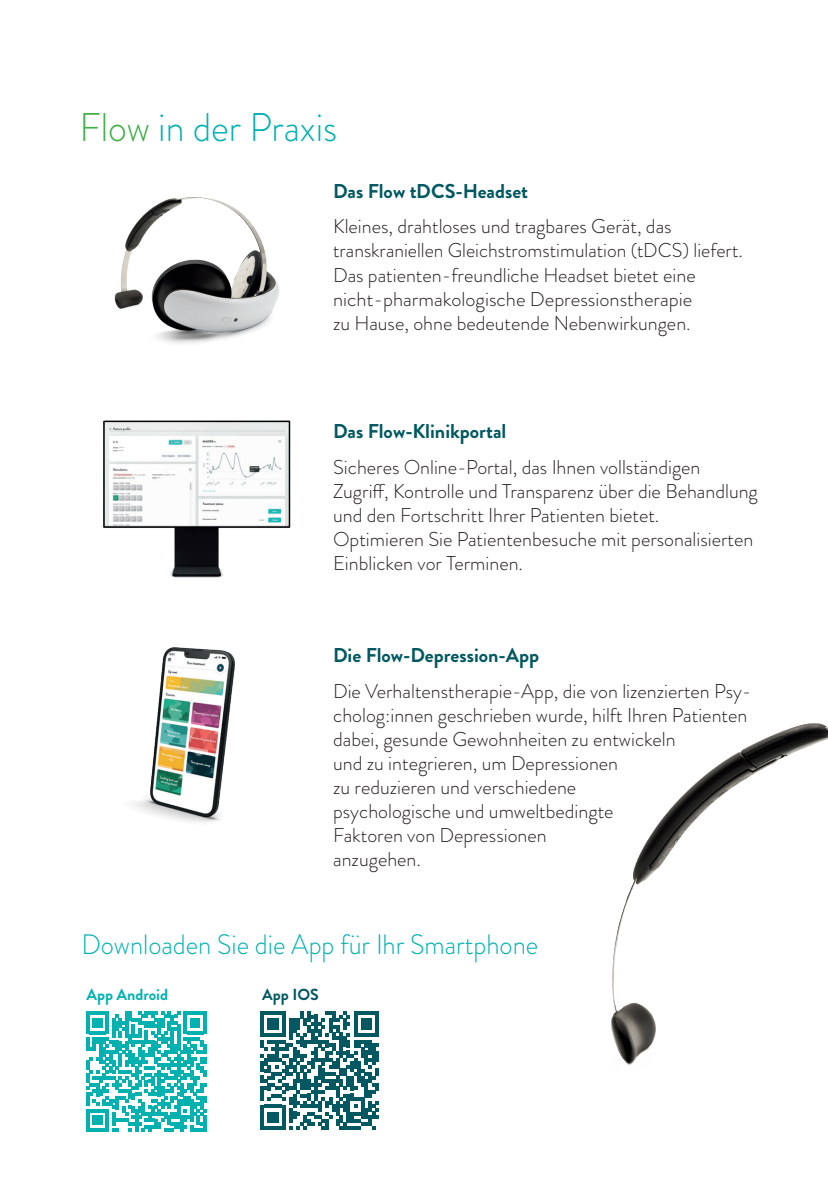
<style>
.page{position:relative;width:828px;height:1191px;background:#fff}
.page>*{position:absolute;margin:0;border:0;box-sizing:border-box;transform-origin:0 0}
.t1{font:300 40px "Brandon Grotesque";color:#00b1b0;scale:.95 1}
.t2{font:300 28px "Brandon Grotesque";color:#00b1b0;scale:.95 1}
.t3{font:300 20px/24px "Brandon Grotesque";color:#231f20}
.t4{font:700 20px "Brandon Grotesque";color:#015860}
.t5{font:700 16px "Brandon Grotesque";color:#00b1b0}
.t6{font:700 16px "Brandon Grotesque";color:#015860}
.s1{color:#40ae49}
</style>
<div class="page">
<img style="left:611px;top:723px;width:217px;height:342px">
<svg style="left:260px;top:1011px;width:119px;height:118px"></svg>
<svg style="left:86px;top:1011px;width:120px;height:120px"></svg>
<hr style="left:203px;top:1115px;width:3px;height:16px;background:#00b1b0">
<img style="left:103px;top:420px;width:188px;height:158px">
<img style="left:133px;top:647px;width:102px;height:176px">
<img style="left:114px;top:197px;width:165px;height:147px">
<h1 class="t1" style="left:79px;top:100px;width:273px"><span class="s1">Flow</span> in der Praxis</h1>
<p class="t4" style="left:333px;top:177px;width:196px">Das Flow tDCS-Headset</p>
<p class="t3" style="left:333px;top:215px;width:411px">Kleines, drahtloses und tragbares Gerät, das transkraniellen Gleichstromstimulation (tDCS) liefert.<br>Das patienten-freundliche Headset bietet eine nicht-pharmakologische Depressionstherapie<br>zu Hause, ohne bedeutende Nebenwirkungen.</p>
<p class="t4" style="left:333px;top:417px;width:175px">Das Flow-Klinikportal</p>
<p class="t3" style="left:333px;top:455px;width:426px">Sicheres Online-Portal, das Ihnen vollständigen Zugriff, Kontrolle und Transparenz über die Behandlung und den Fortschritt Ihrer Patienten bietet.<br>Optimieren Sie Patientenbesuche mit personalisierten Einblicken vor Terminen.</p>
<p class="t4" style="left:333px;top:641px;width:207px">Die Flow-Depression-App</p>
<p class="t3" style="left:333px;top:678px;width:420px">Die Verhaltenstherapie-App, die von lizenzierten Psy&shy;cholog:innen geschrieben wurde, hilft Ihren Patienten dabei, gesunde Gewohnheiten zu entwickeln<br>und zu integrieren, um Depressionen<br>zu reduzieren und verschiedene<br>psychologische und umweltbedingte<br>Faktoren von Depressionen<br>anzugehen.</p>
<h2 class="t2" style="left:81px;top:925px;width:482px">Downloaden Sie die App für Ihr Smartphone</h2>
<p class="t5" style="left:86px;top:983px;width:83px">App Android</p>
<p class="t6" style="left:262px;top:983px;width:58px">App IOS</p>
</div>
